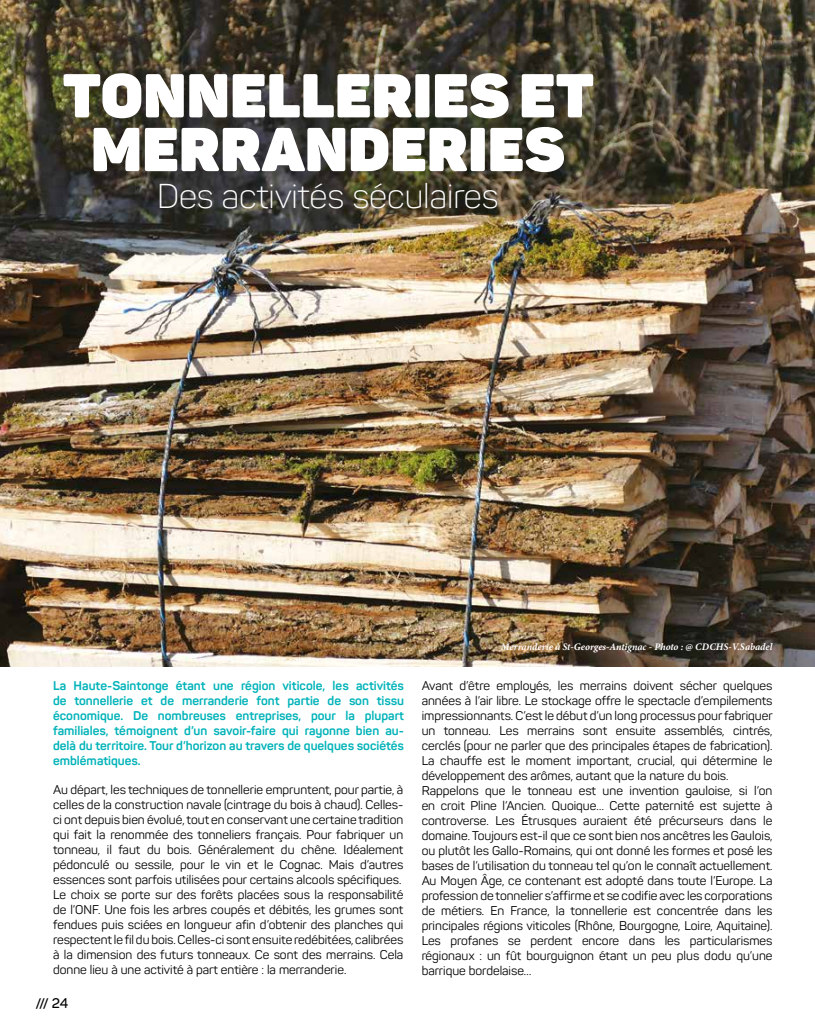
<style>
.page{position:relative;width:815px;height:1028px;background:#fff}
.page>*{position:absolute;margin:0;border:0;box-sizing:border-box;transform-origin:0 0}
.t1{font:900 60.88px/53.8px "Panton";letter-spacing:.01em;color:#fff;text-align:center}
.t2{font:300 34px "Panton";color:#fff}
.t3{font:600 13.75px "Panton";color:#000}
.t4{font:12.5px/15px "Panton";color:#000}
.t5{font:700 12.5px/15px "Panton";color:#00b3b9;text-align:justify}
.t6{font:italic 700 10px "Minion Pro";color:#fff}
</style>
<div class="page">
<img style="left:0;top:0;width:815px;height:666px">
<h1 class="t1" style="left:63px;top:68px;width:532px">TONNELLERIES ET<br>MERRANDERIES</h1>
<h2 class="t2" style="left:157px;top:176px;width:343px">Des activités séculaires</h2>
<p class="t5" style="left:53px;top:678px;width:352px">La Haute-Saintonge étant une région viticole, les activités de tonnellerie et de merranderie font partie de son tissu économique. De nombreuses entreprises, pour la plupart familiales, témoignent d’un savoir-faire qui rayonne bien au&shy;delà du territoire. Tour d’horizon au travers de quelques sociétés emblématiques.</p>
<p class="t4" style="left:53px;top:782px;width:352px">Au départ, les techniques de tonnellerie empruntent, pour partie, à celles de la construction navale (cintrage du bois à chaud). Celles&shy;ci ont depuis bien évolué, tout en conservant une certaine tradition qui fait la renommée des tonneliers français. Pour fabriquer un tonneau, il faut du bois. Généralement du chêne. Idéalement pédonculé ou sessile, pour le vin et le Cognac. Mais d’autres essences sont parfois utilisées pour certains alcools spécifiques.<br>Le choix se porte sur des forêts placées sous la responsabilité de l’ONF. Une fois les arbres coupés et débités, les grumes sont fendues puis sciées en longueur afin d’obtenir des planches qui respectent le fil du bois. Celles-ci sont ensuite redébitées, calibrées à la dimension des futurs tonneaux. Ce sont des merrains. Cela donne lieu à une activité à part entière : la merranderie.</p>
<p class="t3" style="left:35px;top:995px;width:34px">/// 24</p>
<p class="t6" style="left:501px;top:639px;width:273px">Merranderie à St-Georges-Antignac - Photo : @ CDCHS-V.Sabadel</p>
<p class="t4" style="left:422px;top:678px;width:353px">Avant d’être employés, les merrains doivent sécher quelques années à l’air libre. Le stockage offre le spectacle d’empilements impressionnants. C’est le début d’un long processus pour fabriquer un tonneau. Les merrains sont ensuite assemblés, cintrés, cerclés (pour ne parler que des principales étapes de fabrication).<br>La chauffe est le moment important, crucial, qui détermine le développement des arômes, autant que la nature du bois.<br>Rappelons que le tonneau est une invention gauloise, si l’on en croit Pline l’Ancien. Quoique… Cette paternité est sujette à controverse. Les Étrusques auraient été précurseurs dans le domaine. Toujours est-il que ce sont bien nos ancêtres les Gaulois, ou plutôt les Gallo-Romains, qui ont donné les formes et posé les bases de l’utilisation du tonneau tel qu’on le connaît actuellement.<br>Au Moyen Âge, ce contenant est adopté dans toute l’Europe. La profession de tonnelier s’affirme et se codifie avec les corporations de métiers. En France, la tonnellerie est concentrée dans les principales régions viticoles (Rhône, Bourgogne, Loire, Aquitaine).<br>Les profanes se perdent encore dans les particularismes régionaux : un fût bourguignon étant un peu plus dodu qu’une barrique bordelaise…</p>
</div>
